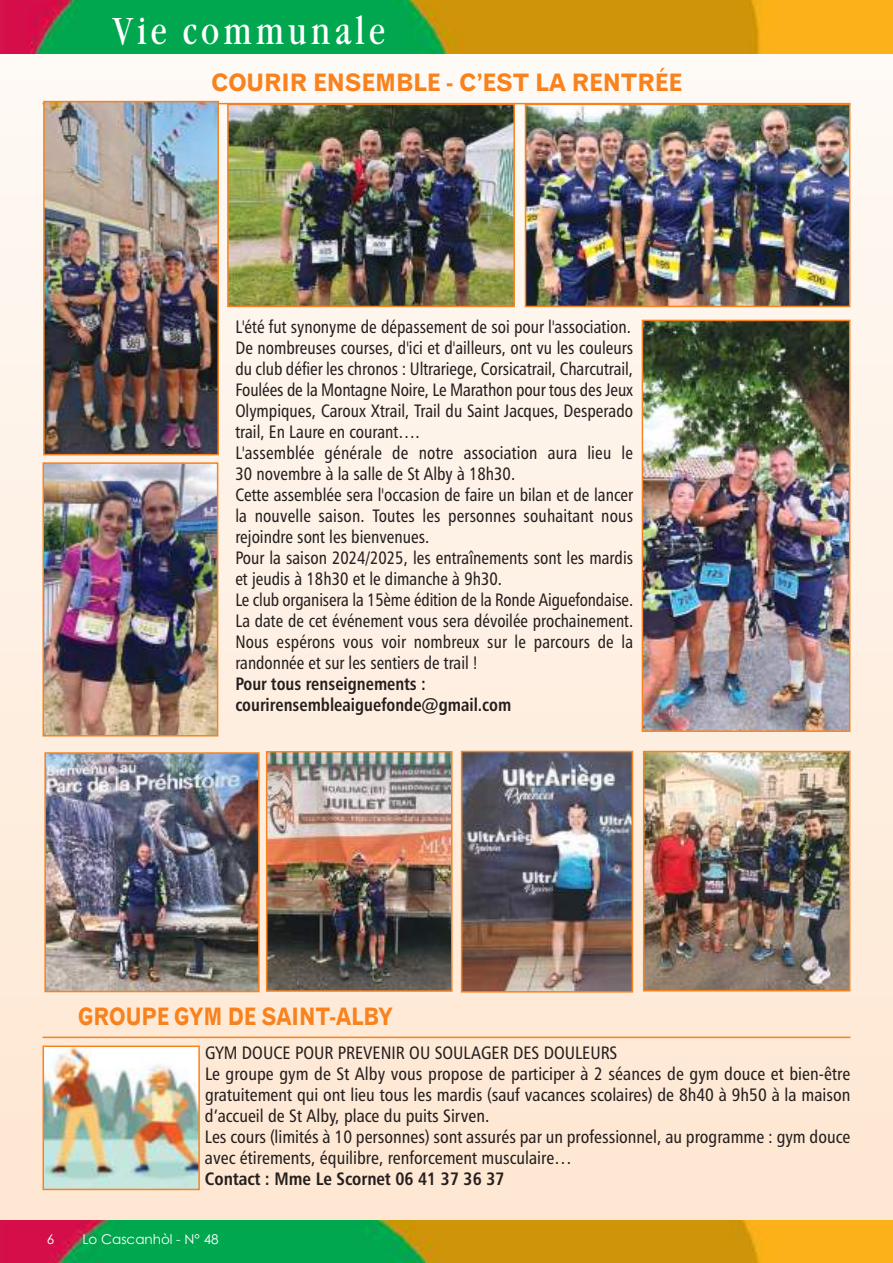
<style>
.page{position:relative;width:893px;height:1263px;background:#fff}
.page>*{position:absolute;margin:0;border:0;box-sizing:border-box;transform-origin:0 0}
.t1{font:39px "Garamond Condensed";letter-spacing:.1em;color:#fff}
.t2{font:24px "Gothic 720 BT Bold B";color:#f8821e;scale:.95 1}
.t3{font:24px "Gothic 720 BT Bold B";color:#f8821e;scale:.86 1}
.t4{font:18px/21px "Humanist 777 BT Roman Condensed B";color:#241f1f;scale:.95 1}
.t5{font:18px/21px "Humanist 777 BT Roman Condensed B";color:#241f1f}
.t6{font:18px/21px "Humanist 777 BT Bold Condensed B";color:#241f1f;scale:.95 1}
.t7{font:18px "Humanist 777 BT Bold Condensed B";color:#241f1f}
.t8{font:13.5px "Century Gothic";color:#fff}
</style>
<div class="page">
<div style="left:0;top:53px;width:893px;height:1167px;background:linear-gradient(to bottom,#fef8f3,#fee6d0)"></div>
<img style="left:0;top:0;width:893px;height:53px">
<img style="left:0;top:1220px;width:893px;height:43px">
<hr style="left:43px;top:103px;width:807px;height:1px;background:#f8821e">
<img style="left:46px;top:104px;width:170px;height:348px">
<div style="left:43px;top:101px;width:176px;height:354px;border:2px solid #f8821e"></div>
<img style="left:645px;top:323px;width:202px;height:406px">
<div style="left:642px;top:320px;width:208px;height:412px;border:2px solid #f8821e"></div>
<img style="left:464px;top:754px;width:166px;height:235px">
<div style="left:461px;top:751px;width:172px;height:241px;border:2px solid #f8821e"></div>
<img style="left:47px;top:755px;width:210px;height:234px">
<div style="left:44px;top:752px;width:216px;height:240px;border:2px solid #f8821e"></div>
<img style="left:46px;top:465px;width:169px;height:268px">
<div style="left:43px;top:462px;width:175px;height:274px;border:2px solid #f8821e"></div>
<img style="left:646px;top:754px;width:201px;height:234px">
<div style="left:643px;top:751px;width:207px;height:240px;border:2px solid #f8821e"></div>
<img style="left:230px;top:107px;width:282px;height:197px">
<div style="left:227px;top:104px;width:288px;height:203px;border:2px solid #f8821e"></div>
<img style="left:528px;top:107px;width:319px;height:197px">
<div style="left:525px;top:104px;width:325px;height:203px;border:2px solid #f8821e"></div>
<img style="left:269px;top:754px;width:180px;height:235px">
<div style="left:266px;top:751px;width:186px;height:241px;border:2px solid #f8821e"></div>
<hr style="left:43px;top:1036px;width:807px;height:2px;background:#f8821e">
<img style="left:46px;top:1048px;width:151px;height:139px">
<div style="left:43px;top:1045px;width:157px;height:145px;border:2px solid #f8821e"></div>
<h1 class="t1" style="left:113px;top:8px;width:274px">Vie communale</h1>
<h2 class="t2" style="left:212px;top:73px;width:497px">COURIR ENSEMBLE - C’EST LA RENTRÉE</h2>
<p class="t4" style="left:235px;top:318px;width:420px">L'été fut synonyme de dépassement de soi pour l'association.<br>De nombreuses courses, d'ici et d'ailleurs, ont vu les couleurs du club défier les chronos : Ultrariege, Corsicatrail, Charcutrail, Foulées de la Montagne Noire, Le Marathon pour tous des Jeux Olympiques, Caroux Xtrail, Trail du Saint Jacques, Desperado trail, En Laure en courant….<br>L'assemblée générale de notre association aura lieu le 30 novembre à la salle de St Alby à 18h30.<br>Cette assemblée sera l'occasion de faire un bilan et de lancer la nouvelle saison. Toutes les personnes souhaitant nous rejoindre sont les bienvenues.<br>Pour la saison 2024/2025, les entraînements sont les mardis et jeudis à 18h30 et le dimanche à 9h30.<br>Le club organisera la 15ème édition de la Ronde Aiguefondaise.<br>La date de cet événement vous sera dévoilée prochainement.<br>Nous espérons vous voir nombreux sur le parcours de la randonnée et sur les sentiers de trail !</p>
<p class="t6" style="left:235px;top:675px;width:292px">Pour tous renseignements : courirensembleaiguefonde@gmail.com</p>
<h2 class="t3" style="left:78px;top:1008px;width:367px">GROUPE GYM DE SAINT-ALBY</h2>
<p class="t5" style="left:205px;top:1044px;width:647px">GYM DOUCE POUR PREVENIR OU SOULAGER DES DOULEURS<br>Le groupe gym de St Alby vous propose de participer à 2 séances de gym douce et bien-être gratuitement qui ont lieu tous les mardis (sauf vacances scolaires) de 8h40 à 9h50 à la maison d’accueil de St Alby, place du puits Sirven.<br>Les cours (limités à 10 personnes) sont assurés par un professionnel, au programme : gym douce avec étirements, équilibre, renforcement musculaire…</p>
<p class="t7" style="left:205px;top:1171px;width:301px">Contact : Mme Le Scornet 06 41 37 36 37</p>
<p class="t8" style="left:47px;top:1232px;width:9px">6</p>
<p class="t8" style="left:82px;top:1232px;width:138px">Lo Cascanhòl - N° 48</p>
</div>
